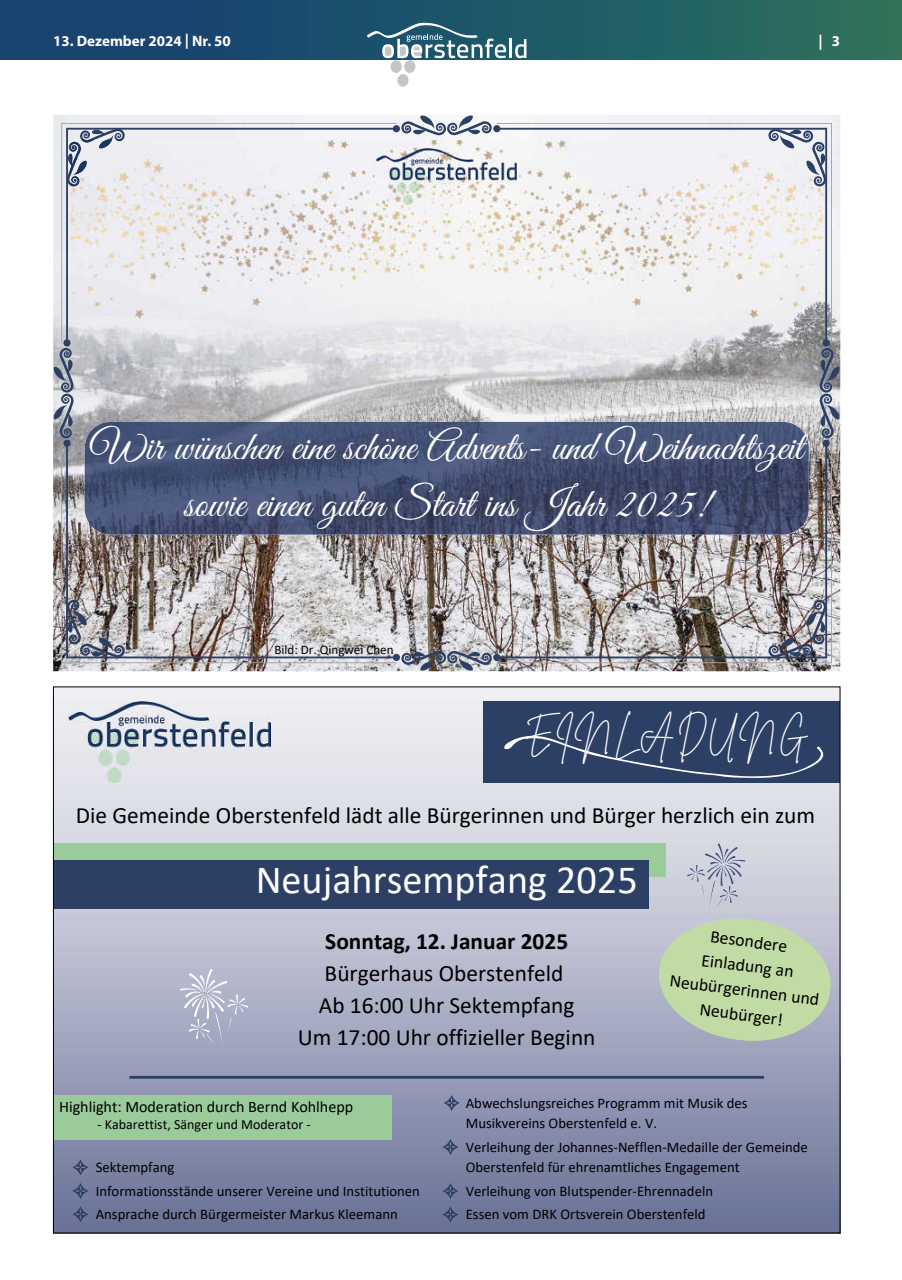
<style>
.page{position:relative;width:902px;height:1280px;background:#fff}
.page>*{position:absolute;margin:0;border:0;box-sizing:border-box;transform-origin:0 0}
.t1{font:41.1px/57.4px "Great Vibes";color:#fff;text-align:center}
.t2{font:40.2px "Calibri";color:#fefdfd}
.t3{font:32.4px "Brittany Signature";letter-spacing:.09em;color:#fefdfd}
.t4{font:23.4px/32.2px "Calibri";color:#000;text-align:center}
.t5{font:700 23.4px "Calibri";color:#000}
.t6{font:17.7px/24.6px "Calibri";color:#000;text-align:center}
.t7{font:16.05px "Calibri";color:#000}
.t8{font:700 15px "Myriad Pro";color:#fff}
.t9{font:14.7px/23.5px "Calibri";color:#000}
.t10{font:13.95px "Calibri";color:#000}
.t11{font:13.05px "Calibri";color:#000}
</style>
<div class="page">
<div style="left:0;top:0;width:901px;height:60px;background:linear-gradient(to right,#143d74,#2a705d)"></div>
<div style="left:394px;top:71px;width:17px;height:19px;border:3px solid #fff;border-radius:50%"></div>
<div style="left:390px;top:60px;width:11px;height:13px;background:#c4c5c5;border-radius:50%"></div>
<div style="left:404px;top:60px;width:11px;height:13px;background:#c4c5c5;border-radius:50%"></div>
<div style="left:397px;top:74px;width:11px;height:13px;background:#c4c5c5;border-radius:50%"></div>
<hr style="left:509px;top:39px;width:3px;height:19px;background:#fff">
<svg style="left:515px;top:39px;width:11px;height:19px"></svg>
<svg style="left:366px;top:22px;width:140px;height:36px;background:#537d8e"></svg>
<img style="left:53px;top:115px;width:787px;height:556px">
<img style="left:61px;top:123px;width:770px;height:540px">
<svg style="left:66px;top:128px;width:761px;height:530px"></svg>
<svg style="left:819px;top:339px;width:20px;height:108px;background:#818796"></svg>
<svg style="left:768px;top:128px;width:58px;height:59px"></svg>
<img style="left:768px;top:599px;width:58px;height:59px">
<svg style="left:67px;top:599px;width:58px;height:59px;background:#92939c"></svg>
<svg style="left:67px;top:128px;width:58px;height:59px;background:#cdd0d9"></svg>
<svg style="left:393px;top:115px;width:107px;height:21px"></svg>
<svg style="left:393px;top:651px;width:107px;height:20px;background:#8a8f9d"></svg>
<svg style="left:53px;top:339px;width:21px;height:108px;background:#8e95a5"></svg>
<img style="left:81px;top:161px;width:6px;height:14px">
<img style="left:70px;top:142px;width:11px;height:44px">
<img style="left:98px;top:143px;width:14px;height:5px">
<img style="left:81px;top:140px;width:42px;height:3px">
<img style="left:376px;top:149px;width:140px;height:56px">
<img style="left:446px;top:149px;width:1px;height:56px">
<img style="left:85px;top:422px;width:723px;height:113px">
<img style="left:55px;top:689px;width:783px;height:542px">
<img style="left:68px;top:702px;width:203px;height:81px">
<div style="left:53px;top:843px;width:612px;height:34px;background:#9bcb9b"></div>
<div style="left:53px;top:860px;width:596px;height:48px;background:#2c4066"></div>
<svg style="left:180px;top:969px;width:68px;height:84px;background:#b2b5ca"></svg>
<div style="left:483px;top:702px;width:357px;height:81px;background:#2c4066"></div>
<svg style="left:504px;top:735px;width:319px;height:43px"></svg>
<img style="left:724px;top:847px;width:13px;height:2px">
<img style="left:717px;top:843px;width:6px;height:6px">
<svg style="left:687px;top:849px;width:58px;height:54px;background:#bec2d0"></svg>
<img style="left:708px;top:880px;width:7px;height:35px">
<img style="left:701px;top:885px;width:4px;height:17px">
<img style="left:712px;top:898px;width:10px;height:15px">
<div style="left:53px;top:1095px;width:338px;height:44px;background:#9bcb9b"></div>
<hr style="left:129px;top:1076px;width:635px;height:3px;background:#2c4066">
<svg style="left:73px;top:1160px;width:15px;height:15px"></svg>
<svg style="left:73px;top:1183px;width:15px;height:15px"></svg>
<svg style="left:73px;top:1206px;width:15px;height:16px"></svg>
<svg style="left:444px;top:1095px;width:15px;height:15px"></svg>
<svg style="left:442px;top:1139px;width:16px;height:15px"></svg>
<svg style="left:442px;top:1207px;width:16px;height:15px"></svg>
<svg style="left:442px;top:1183px;width:16px;height:15px"></svg>
<svg style="left:658px;top:919px;width:172px;height:122px;background:#bed2ac"></svg>
<p class="t8" style="left:53px;top:31px;width:179px">13. Dezember 2024 | Nr. 50</p>
<p class="t8" style="left:818px;top:31px;width:23px">| 3</p>
<h1 class="t1" style="left:90px;top:421px;width:714px">Wir wünschen eine schöne Advents- und Weihnachtszeit sowie einen guten Start ins Jahr 2025!</h1>
<p class="t11" style="left:274px;top:640px;width:121px">Bild: Dr. Qingwei Chen</p>
<h3 class="t3" style="left:525px;top:714px;width:285px">EINLADUNG</h3>
<h3 class="t4" style="left:76px;top:798px;width:740px">Die Gemeinde Oberstenfeld lädt alle Bürgerinnen und Bürger herzlich ein zum</h3>
<h2 class="t2" style="left:256px;top:852px;width:383px">Neujahrsempfang 2025</h2>
<h3 class="t5" style="left:325px;top:924px;width:244px">Sonntag, 12. Januar 2025</h3>
<h3 class="t4" style="left:298px;top:956px;width:299px">Bürgerhaus Oberstenfeld<br>Ab 16:00 Uhr Sektempfang<br>Um 17:00 Uhr offizieller Beginn</h3>
<p class="t6" style="left:677px;top:919px;width:152px;rotate:7deg">Besondere<br>Einladung an<br>Neubürgerinnen und<br>Neubürger!</p>
<p class="t7" style="left:59px;top:1095px;width:296px">Highlight: Moderation durch Bernd Kohlhepp</p>
<p class="t10" style="left:97px;top:1115px;width:215px">- Kabarettist, Sänger und Moderator -</p>
<p class="t9" style="left:96px;top:1155px;width:326px">Sektempfang<br>Informationsstände unserer Vereine und Institutionen<br>Ansprache durch Bürgermeister Markus Kleemann</p>
<p class="t9" style="left:465px;top:1092px;width:283px;line-height:20.4px">Abwechslungsreiches Programm mit Musik des<br>Musikvereins Oberstenfeld e. V.</p>
<p class="t9" style="left:465px;top:1136px;width:343px;line-height:20.4px">Verleihung der Johannes-Nefflen-Medaille der Gemeinde<br>Oberstenfeld für ehrenamtliches Engagement</p>
<p class="t9" style="left:465px;top:1202px;width:241px">Essen vom DRK Ortsverein Oberstenfeld</p>
<p class="t9" style="left:465px;top:1178px;width:249px">Verleihung von Blutspender-Ehrennadeln</p>
</div>
